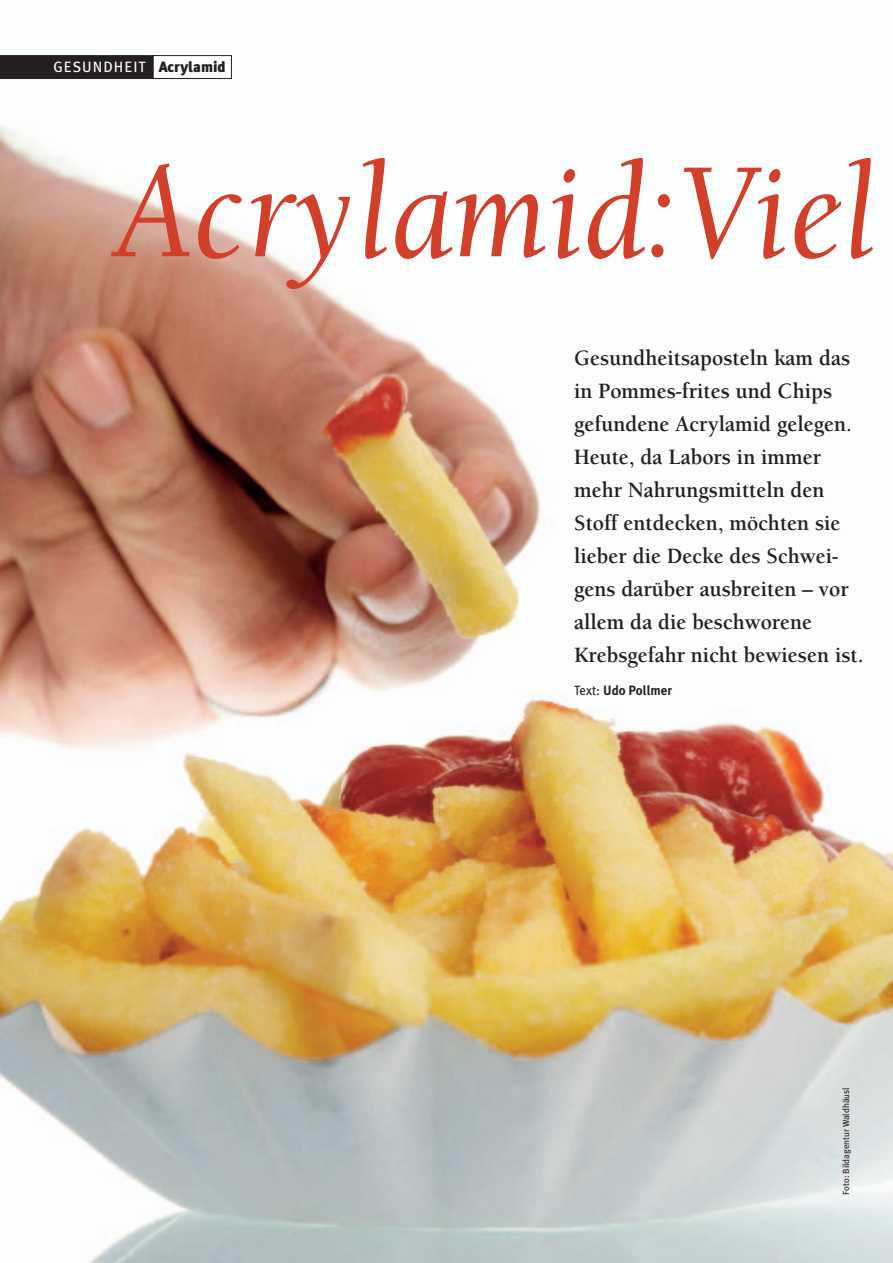
<style>
.page{position:relative;width:893px;height:1263px;background:#fff}
.page>*{position:absolute;margin:0;border:0;box-sizing:border-box;transform-origin:0 0}
.t1{font:italic 139.5px "Berkeley";color:#d2402a;scale:.92 1}
.t2{font:700 22.5px/33px "Berkeley";color:#231f20;scale:.96 1}
.t3{font:15px "Meta Plus";letter-spacing:.075em;color:#fff}
.t4{font:700 13.5px "Meta Plus";color:#231f20;scale:.96 1}
.t5{font:9px "Meta Plus";color:#231f20}
.s1{font-weight:900;color:#231f20}
.s2{font-weight:400}
</style>
<div class="page">
<img style="left:0;top:125px;width:892px;height:1138px">
<div style="left:153px;top:55px;width:79px;height:24px;border:1px solid #231f20"></div>
<div style="left:0;top:55px;width:153px;height:24px;background:#231f20"></div>
<p class="t3" style="left:53px;top:61px;width:174px">GESUNDHEIT <span class="s1">Acrylamid</span></p>
<h1 class="t1" style="left:114px;top:158px;width:830px">Acrylamid:Viel</h1>
<p class="t2" style="left:574px;top:344px;width:303px">Gesundheitsaposteln kam das in Pommes-frites und Chips gefundene Acrylamid gelegen.<br>Heute, da Labors in immer mehr Nahrungsmitteln den<br>Stoff entdecken, möchten sie lieber die Decke des Schwei&shy;gens darüber ausbreiten – vor allem da die beschworene<br>Krebsgefahr nicht bewiesen ist.</p>
<p class="t4" style="left:574px;top:685px;width:103px"><span class="s2">Text:</span> Udo Pollmer</p>
<p class="t5" style="left:842px;top:1195px;width:109px;rotate:-90deg">Foto: Bildagentur Waldhäusl</p>
</div>
